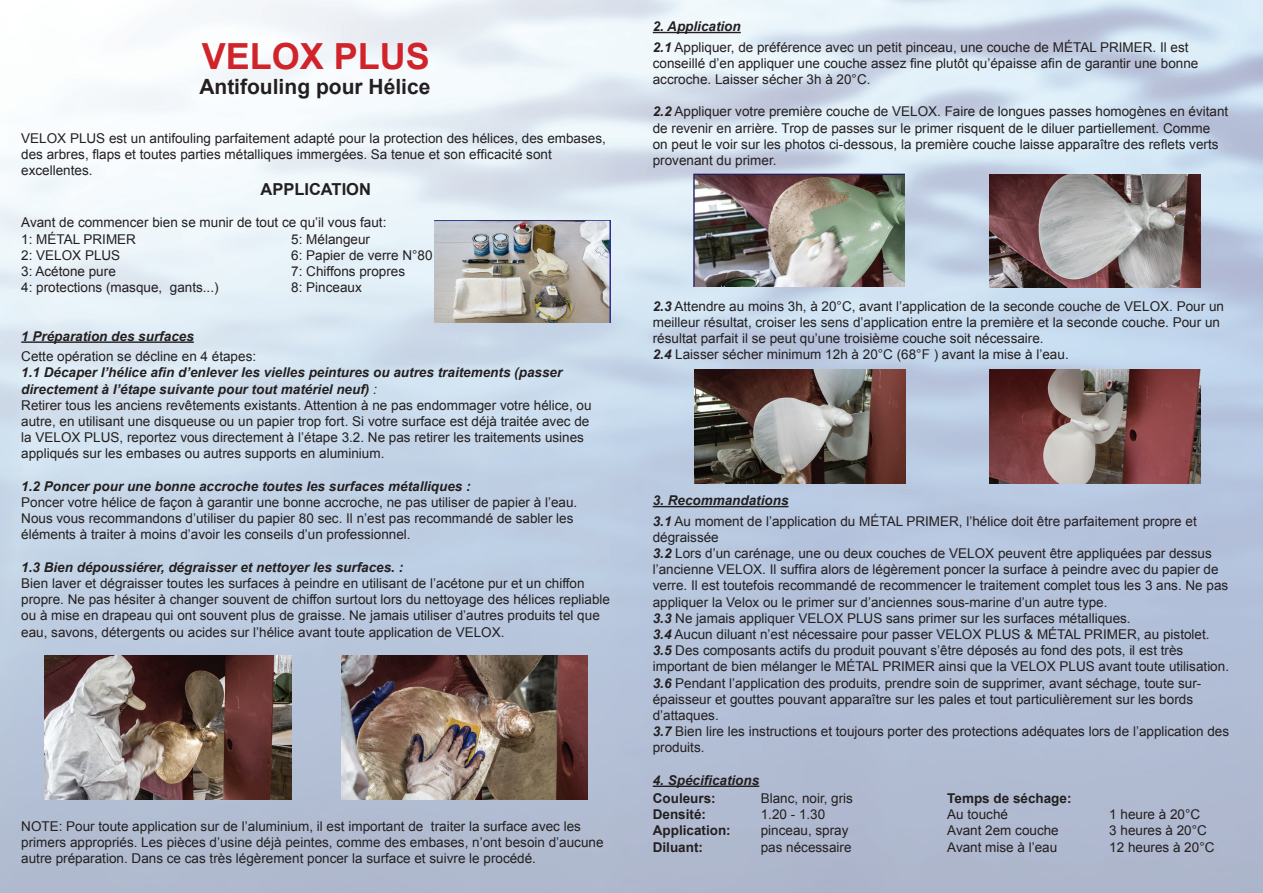
<style>
.page{position:relative;width:1263px;height:893px;background:#fff}
.page>*{position:absolute;margin:0;border:0;box-sizing:border-box;transform-origin:0 0}
.t1{font:700 36px "Arial";color:#d1232a}
.t2{font:700 21px "Arial";color:#231f20}
.t3{font:700 16.5px "Arial";color:#231f20}
.t4{font:13.5px/16.2px "Arial";color:#231f20}
.t5{font:italic 700 13.5px "Arial";color:#231f20}
.t6{font:700 13.5px "Arial";color:#231f20}
.s1{font-weight:700;font-style:italic}
.s2{font-style:italic}
</style>
<div class="page">
<img style="left:0;top:0;width:1263px;height:893px">
<hr style="left:21px;top:341px;width:173px;height:2px;background:#231f20">
<img style="left:435px;top:220px;width:175px;height:103px">
<img style="left:341px;top:655px;width:247px;height:144px">
<img style="left:45px;top:655px;width:246px;height:144px">
<hr style="left:653px;top:32px;width:88px;height:1px;background:#231f20">
<hr style="left:653px;top:506px;width:135px;height:1px;background:#231f20">
<hr style="left:653px;top:786px;width:106px;height:1px;background:#231f20">
<svg style="left:990px;top:174px;width:210px;height:114px;background:#897979"></svg>
<img style="left:694px;top:174px;width:210px;height:112px">
<svg style="left:695px;top:370px;width:210px;height:113px;background:#6a5b55"></svg>
<svg style="left:990px;top:370px;width:210px;height:113px;background:#815756"></svg>
<h1 class="t1" style="left:202px;top:32px;width:230px">VELOX PLUS</h1>
<h2 class="t2" style="left:199px;top:73px;width:233px">Antifouling pour Hélice</h2>
<p class="t4" style="left:21px;top:130px;width:586px">VELOX PLUS est un antifouling parfaitement adapté pour la protection des hélices, des embases, des arbres, flaps et toutes parties métalliques immergées. Sa tenue et son efficacité sont excellentes.</p>
<p class="t3" style="left:260px;top:178px;width:112px">APPLICATION</p>
<p class="t4" style="left:21px;top:215px;width:367px">Avant de commencer bien se munir de tout ce qu’il vous faut:<br>1: MÉTAL PRIMER</p>
<p class="t4" style="left:291px;top:231px;width:80px">5: Mélangeur</p>
<p class="t4" style="left:21px;top:247px;width:101px">2: VELOX PLUS</p>
<p class="t4" style="left:291px;top:247px;width:143px">6: Papier de verre N°80</p>
<p class="t4" style="left:21px;top:263px;width:96px">3: Acétone pure</p>
<p class="t4" style="left:291px;top:263px;width:115px">7: Chiffons propres</p>
<p class="t4" style="left:21px;top:279px;width:199px">4: protections (masque, gants...)</p>
<p class="t4" style="left:291px;top:279px;width:72px">8: Pinceaux</p>
<p class="t5" style="left:21px;top:327px;width:174px">1 Préparation des surfaces</p>
<p class="t4" style="left:21px;top:348px;width:236px">Cette opération se décline en 4 étapes:</p>
<p class="t4" style="left:21px;top:365px;width:572px"><span class="s1">1.1 Décaper l’hélice afin d’enlever les vielles peintures ou autres traitements (passer directement à l’étape suivante pour tout matériel neuf)</span> <span class="s2">:<br></span>Retirer tous les anciens revêtements existants. Attention à ne pas endommager votre hélice, ou autre, en utilisant une disqueuse ou un papier trop fort. Si votre surface est déjà traitée avec de la VELOX PLUS, reportez vous directement à l’étape 3.2. Ne pas retirer les traitements usines appliqués sur les embases ou autres supports en aluminium.</p>
<p class="t5" style="left:21px;top:477px;width:451px">1.2 Poncer pour une bonne accroche toutes les surfaces métalliques :</p>
<p class="t4" style="left:21px;top:494px;width:558px">Poncer votre hélice de façon à garantir une bonne accroche, ne pas utiliser de papier à l’eau.<br>Nous vous recommandons d’utiliser du papier 80 sec. Il n’est pas recommandé de sabler les éléments à traiter à moins d’avoir les conseils d’un professionnel.</p>
<p class="t5" style="left:21px;top:558px;width:383px">1.3 Bien dépoussiérer, dégraisser et nettoyer les surfaces. :</p>
<p class="t4" style="left:21px;top:575px;width:590px">Bien laver et dégraisser toutes les surfaces à peindre en utilisant de l’acétone pur et un chiffon propre. Ne pas hésiter à changer souvent de chiffon surtout lors du nettoyage des hélices repliable ou à mise en drapeau qui ont souvent plus de graisse. Ne jamais utiliser d’autres produits tel que eau, savons, détergents ou acides sur l’hélice avant toute application de VELOX.</p>
<p class="t4" style="left:21px;top:818px;width:584px">NOTE: Pour toute application sur de l’aluminium, il est important de traiter la surface avec les primers appropriés. Les pièces d’usine déjà peintes, comme des embases, n’ont besoin d’aucune autre préparation. Dans ce cas très légèrement poncer la surface et suivre le procédé.</p>
<p class="t4" style="left:653px;top:16px;width:537px;line-height:20.4px"><span class="s1">2. Application<br>2.1</span> Appliquer, de préférence avec un petit pinceau, une couche de MÉTAL PRIMER. Il est</p>
<p class="t4" style="left:653px;top:55px;width:547px">conseillé d’en appliquer une couche assez fine plutôt qu’épaisse afin de garantir une bonne accroche. Laisser sécher 3h à 20°C.</p>
<p class="t4" style="left:653px;top:104px;width:577px"><span class="s1">2.2</span> Appliquer votre première couche de VELOX. Faire de longues passes homogènes en évitant de revenir en arrière. Trop de passes sur le primer risquent de le diluer partiellement. Comme on peut le voir sur les photos ci-dessous, la première couche laisse apparaître des reflets verts provenant du primer.</p>
<p class="t4" style="left:653px;top:298px;width:573px"><span class="s1">2.3</span> Attendre au moins 3h, à 20°C, avant l’application de la seconde couche de VELOX. Pour un meilleur résultat, croiser les sens d’application entre la première et la seconde couche. Pour un résultat parfait il se peut qu’une troisième couche soit nécessaire.<br><span class="s1">2.4</span> Laisser sécher minimum 12h à 20°C (68°F ) avant la mise à l’eau.</p>
<p class="t4" style="left:653px;top:490px;width:545px;line-height:20.4px"><span class="s1">3. Recommandations<br>3.1</span> Au moment de l’application du MÉTAL PRIMER, l’hélice doit être parfaitement propre et</p>
<p class="t4" style="left:653px;top:529px;width:578px">dégraissée<br><span class="s1">3.2</span> Lors d’un carénage, une ou deux couches de VELOX peuvent être appliquées par dessus l’ancienne VELOX. Il suffira alors de légèrement poncer la surface à peindre avec du papier de verre. Il est toutefois recommandé de recommencer le traitement complet tous les 3 ans. Ne pas appliquer la Velox ou le primer sur d’anciennes sous-marine d’un autre type.<br><span class="s1">3.3</span> Ne jamais appliquer VELOX PLUS sans primer sur les surfaces métalliques.<br><span class="s1">3.4</span> Aucun diluant n’est nécessaire pour passer VELOX PLUS &amp; MÉTAL PRIMER, au pistolet.<br><span class="s1">3.5</span> Des composants actifs du produit pouvant s’être déposés au fond des pots, il est très important de bien mélanger le MÉTAL PRIMER ainsi que la VELOX PLUS avant toute utilisation.<br><span class="s1">3.6</span> Pendant l’application des produits, prendre soin de supprimer, avant séchage, toute sur&shy;épaisseur et gouttes pouvant apparaître sur les pales et tout particulièrement sur les bords d’attaques.<br><span class="s1">3.7</span> Bien lire les instructions et toujours porter des protections adéquates lors de l’application des produits.</p>
<p class="t5" style="left:653px;top:771px;width:108px">4. Spécifications</p>
<p class="t6" style="left:947px;top:789px;width:126px">Temps de séchage:</p>
<p class="t4" style="left:947px;top:806px;width:62px">Au touché</p>
<p class="t4" style="left:1109px;top:806px;width:92px">1 heure à 20°C</p>
<p class="t4" style="left:947px;top:823px;width:113px">Avant 2em couche</p>
<p class="t4" style="left:1109px;top:823px;width:99px">3 heures à 20°C</p>
<p class="t4" style="left:947px;top:839px;width:112px">Avant mise à l’eau</p>
<p class="t4" style="left:1109px;top:839px;width:107px">12 heures à 20°C</p>
<p class="t6" style="left:653px;top:789px;width:65px">Couleurs:</p>
<p class="t4" style="left:761px;top:790px;width:94px">Blanc, noir, gris</p>
<p class="t6" style="left:653px;top:805px;width:55px">Densité:</p>
<p class="t4" style="left:761px;top:806px;width:66px">1.20 - 1.30</p>
<p class="t6" style="left:653px;top:821px;width:80px">Application:</p>
<p class="t4" style="left:761px;top:823px;width:89px">pinceau, spray</p>
<p class="t6" style="left:653px;top:838px;width:52px">Diluant:</p>
<p class="t4" style="left:761px;top:839px;width:92px">pas nécessaire</p>
</div>
